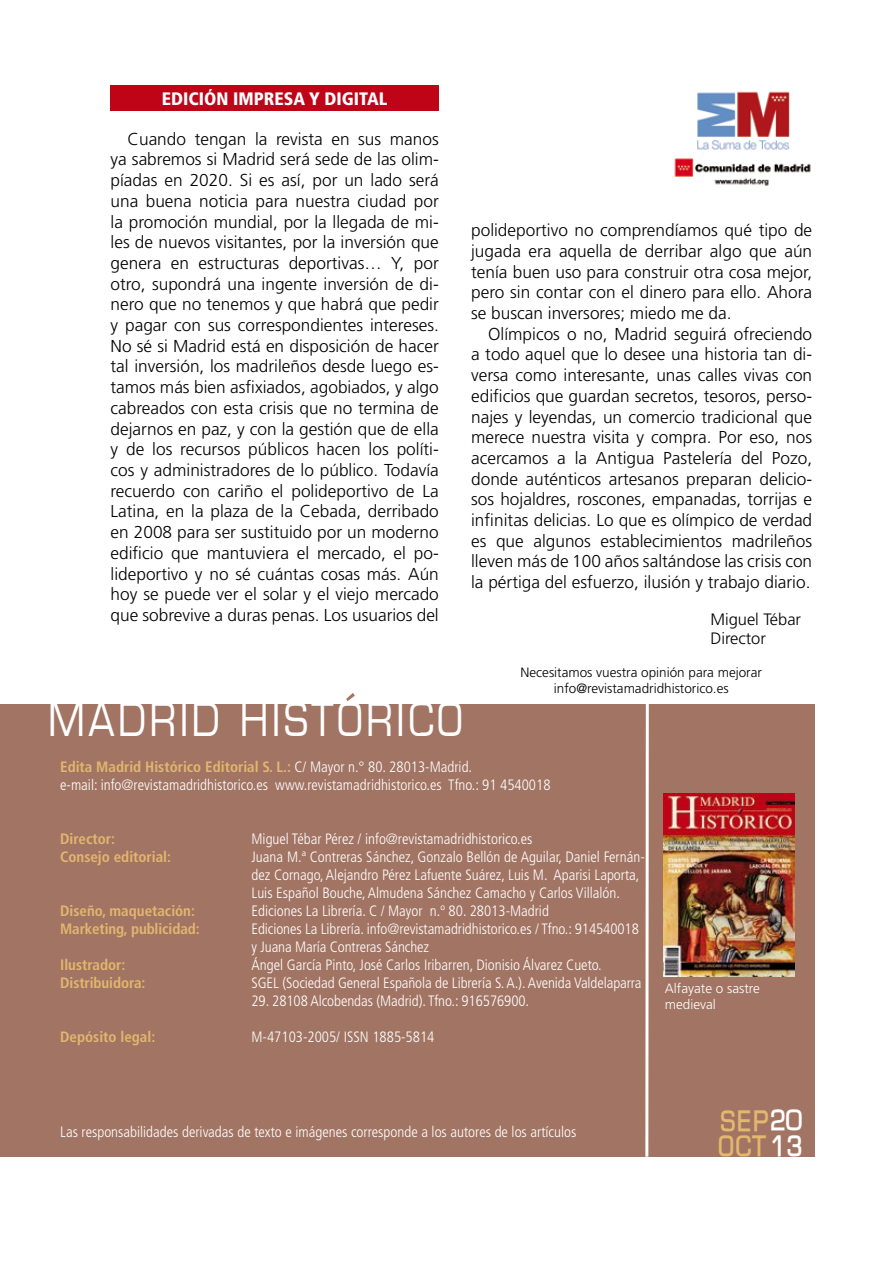
<style>
.page{position:relative;width:893px;height:1263px;background:#fff}
.page>*{position:absolute;margin:0;border:0;box-sizing:border-box;transform-origin:0 0}
.t1{font:54px "Eurasia Normal";color:#a27463}
.t2{font:45px "Eurasia Normal";letter-spacing:.075em;color:#fff}
.t3{font:700 27px/24.5px "Eurasia";letter-spacing:.06em;color:#e2b76f}
.t4{font:900 condensed 18px "Frutiger LT Std";color:#fff}
.t5{font:300 17.25px/20.7px "Frutiger LT Std";color:#000;text-align:justify}
.t6{font:300 16.5px/19.8px "Frutiger LT Std";color:#000}
.t7{font:300 condensed 15px/18px "Frutiger LT Std";color:#fff}
.t8{font:700 condensed 15px "Frutiger LT Std";color:#e2b76f}
.t9{font:300 13.5px/16.2px "Frutiger LT Std";color:#000;text-align:center}
.t10{font:300 13.5px/16.2px "Frutiger LT Std";color:#fff}
.s1{font-weight:700;color:#e2b76f}
.s2{color:#fff}
</style>
<div class="page">
<img style="left:674px;top:91px;width:137px;height:95px">
<div style="left:0;top:704px;width:814px;height:453px;background:#a27463"></div>
<svg style="left:645px;top:704px;width:4px;height:453px"></svg>
<div style="left:111px;top:85px;width:328px;height:26px;background:#c00418"></div>
<img style="left:664px;top:793px;width:131px;height:183px">
<p class="t4" style="left:162px;top:87px;width:227px">EDICIÓN IMPRESA Y DIGITAL</p>
<p class="t5" style="left:111px;top:129px;width:330px;text-indent:17px">Cuando tengan la revista en sus manos ya sabremos si Madrid será sede de las olim&shy;píadas en 2020. Si es así, por un lado será una buena noticia para nuestra ciudad por la promoción mundial, por la llegada de mi&shy;les de nuevos visitantes, por la inversión que genera en estructuras deportivas… Y, por otro, supondrá una ingente inversión de di&shy;nero que no tenemos y que habrá que pedir y pagar con sus correspondientes intereses.<br>No sé si Madrid está en disposición de hacer tal inversión, los madrileños desde luego es&shy;tamos más bien asfixiados, agobiados, y algo cabreados con esta crisis que no termina de dejarnos en paz, y con la gestión que de ella y de los recursos públicos hacen los políti&shy;cos y administradores de lo público. Todavía recuerdo con cariño el polideportivo de La Latina, en la plaza de la Cebada, derribado en 2008 para ser sustituido por un moderno edificio que mantuviera el mercado, el po&shy;lideportivo y no sé cuántas cosas más. Aún hoy se puede ver el solar y el viejo mercado que sobrevive a duras penas. Los usuarios del</p>
<p class="t5" style="left:471px;top:220px;width:343px">polideportivo no comprendíamos qué tipo de jugada era aquella de derribar algo que aún tenía buen uso para construir otra cosa mejor, pero sin contar con el dinero para ello. Ahora se buscan inversores; miedo me da.</p>
<p class="t5" style="left:471px;top:324px;width:343px;text-indent:17px">Olímpicos o no, Madrid seguirá ofreciendo a todo aquel que lo desee una historia tan di&shy;versa como interesante, unas calles vivas con edificios que guardan secretos, tesoros, perso&shy;najes y leyendas, un comercio tradicional que merece nuestra visita y compra. Por eso, nos acercamos a la Antigua Pastelería del Pozo, donde auténticos artesanos preparan delicio&shy;sos hojaldres, roscones, empanadas, torrijas e infinitas delicias. Lo que es olímpico de verdad es que algunos establecimientos madrileños lleven más de 100 años saltándose las crisis con la pértiga del esfuerzo, ilusión y trabajo diario.</p>
<p class="t6" style="left:710px;top:609px;width:92px">Miguel Tébar<br>Director</p>
<p class="t9" style="left:520px;top:664px;width:243px">Necesitamos vuestra opinión para mejorar info@revistamadridhistorico.es</p>
<h1 class="t1" style="left:335px;top:690px;width:32px">Ó</h1>
<h2 class="t2" style="left:48px;top:690px;width:416px">MADRID HISTORICO</h2>
<p class="t7" style="left:60px;top:758px;width:492px"><span class="s1">Edita Madrid Histórico Editorial S. L.:</span> C/ Mayor n.° 80. 28013-Madrid.<br>e-mail: info@revistamadridhistorico.es www.revistamadridhistorico.es Tfno.: 91 4540018</p>
<p class="t8" style="left:60px;top:830px;width:56px">Director:</p>
<p class="t7" style="left:252px;top:830px;width:282px">Miguel Tébar Pérez / info@revistamadridhistorico.es</p>
<p class="t8" style="left:60px;top:848px;width:112px">Consejo editorial:</p>
<p class="t7" style="left:252px;top:848px;width:395px">Juana M.ª Contreras Sánchez, Gonzalo Bellón de Aguilar, Daniel Fernán&shy;dez Cornago, Alejandro Pérez Lafuente Suárez, Luis M. Aparisi Laporta,<br>Luis Español Bouche, Almudena Sánchez Camacho y Carlos Villalón.</p>
<p class="t8" style="left:60px;top:902px;width:136px">Diseño, maquetación:</p>
<p class="t7" style="left:252px;top:902px;width:299px">Ediciones La Librería. C / Mayor n.º 80. 28013-Madrid</p>
<p class="t8" style="left:60px;top:920px;width:141px">Marketing, publicidad:</p>
<p class="t7" style="left:252px;top:920px;width:389px">Ediciones La Librería. info@revistamadridhistorico.es / Tfno.: 914540018 y Juana María Contreras Sánchez</p>
<p class="t8" style="left:60px;top:956px;width:67px">Ilustrador:</p>
<p class="t7" style="left:252px;top:956px;width:352px">Ángel García Pinto, José Carlos Iribarren, Dionisio Álvarez Cueto.</p>
<p class="t8" style="left:60px;top:974px;width:87px">Distribuidora:</p>
<p class="t7" style="left:252px;top:974px;width:391px">SGEL (Sociedad General Española de Librería S. A.). Avenida Valdelaparra</p>
<p class="t7" style="left:252px;top:992px;width:279px">29. 28108 Alcobendas (Madrid). Tfno.: 916576900.</p>
<p class="t8" style="left:60px;top:1028px;width:97px">Depósito legal:</p>
<p class="t7" style="left:252px;top:1028px;width:184px">M-47103-2005/ ISSN 1885-5814</p>
<p class="t10" style="left:665px;top:981px;width:96px">Alfayate o sastre medieval</p>
<p class="t7" style="left:60px;top:1123px;width:518px">Las responsabilidades derivadas de texto e imágenes corresponde a los autores de los artículos</p>
<h3 class="t3" style="left:719px;top:1108px;width:85px">SEP<span class="s2">20<br></span>OCT<span class="s2">13</span></h3>
</div>
